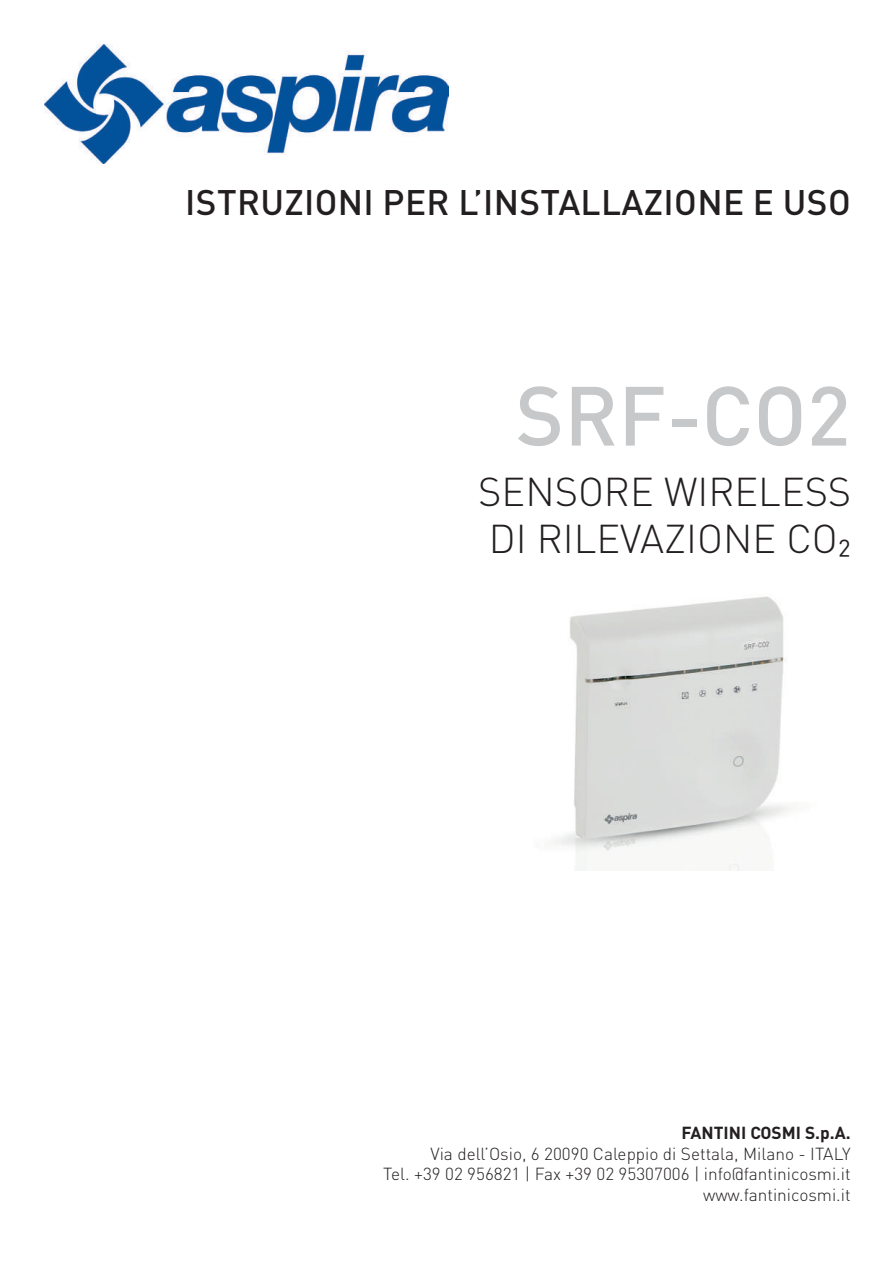
<style>
.page{position:relative;width:893px;height:1263px;background:#fff}
.page>*{position:absolute;margin:0;border:0;box-sizing:border-box;transform-origin:0 0}
.t1{font:500 82.5px "DIN Pro";color:#c7c8ca}
.t2{font:300 39.75px/47.7px "DIN Pro";color:#231f20}
.t3{font:500 35.1px "DIN Pro";letter-spacing:.01em;color:#231f20}
.t4{font:300 17.25px/20.7px "DIN Pro";color:#231f20;text-align:right}
.t5{font:700 17.25px "DIN Pro";color:#231f20}
</style>
<div class="page">
<img style="left:45px;top:44px;width:403px;height:119px">
<img style="left:553px;top:596px;width:238px;height:275px">
<h3 class="t3" style="left:185px;top:178px;width:667px">ISTRUZIONI PER L’INSTALLAZIONE E USO</h3>
<h1 class="t1" style="left:515px;top:360px;width:337px">SRF-CO2</h1>
<h2 class="t2" style="left:478px;top:466px;width:374px">SENSORE WIRELESS<br>DI RILEVAZIONE CO²</h2>
<p class="t5" style="left:681px;top:1121px;width:171px">FANTINI COSMI S.p.A.</p>
<p class="t4" style="left:383px;top:1142px;width:469px">Via dell’Osio, 6 20090 Caleppio di Settala, Milano - ITALY<br>Tel. +39 02 956821 | Fax +39 02 95307006 | info@fantinicosmi.it www.fantinicosmi.it</p>
</div>
